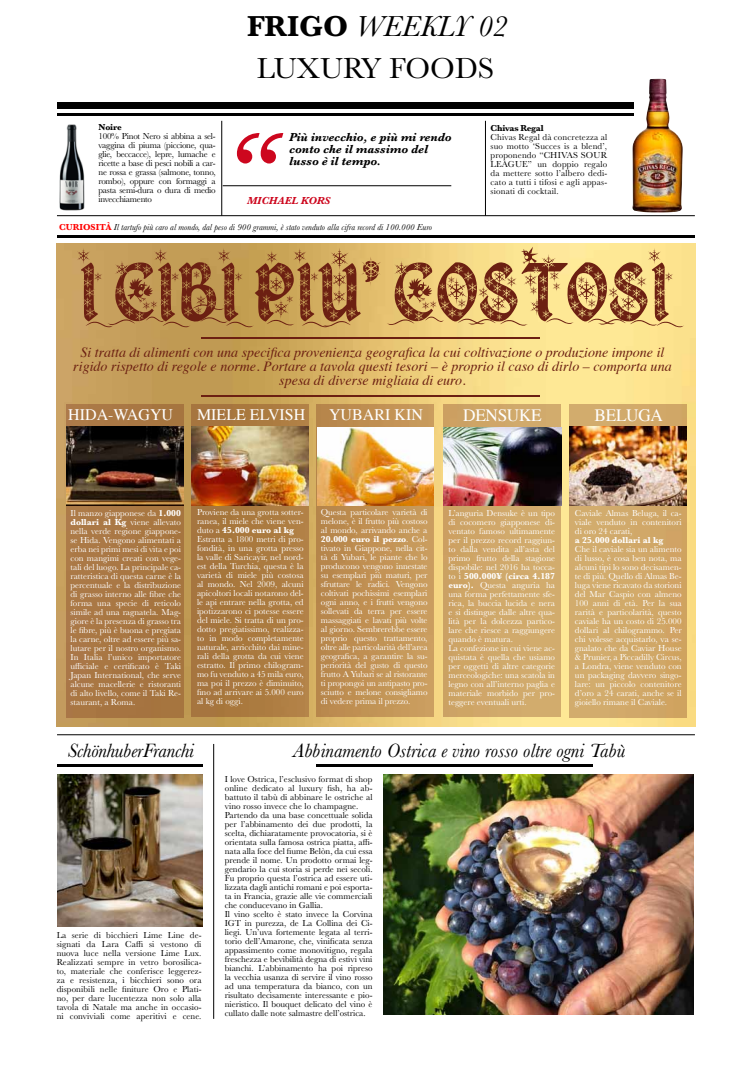
<style>
.page{position:relative;width:752px;height:1078px;background:#fff}
.page>*{position:absolute;margin:0;border:0;box-sizing:border-box;transform-origin:0 0}
.t1{font:89.5px "Kingthings Christmas 2";color:#6c2012}
.t2{font:italic 30px "Baskerville";color:#000}
.t3{font:30px "Baskerville";color:#000}
.t4{font:italic 20px "Baskerville";color:#000}
.t5{font:17.2px "Times";letter-spacing:-.02em;color:#fff}
.t6{font:16px "Times";color:#fff}
.t7{font:italic 14px/14px "Times";color:#6c2012;text-align:center}
.t8{font:italic 700 12px/12px "Baskerville";color:#000}
.t9{font:italic 700 10.6px "Baskerville";color:#cd071e}
.t10{font:9px/9px "Baskerville";color:#fff;text-align:justify}
.t11{font:9px/9px "Baskerville";color:#000;text-align:justify}
.t12{font:italic 9px "Baskerville";color:#000}
.t13{font:700 9px "Baskerville";color:#fff}
.t14{font:700 9px "Baskerville";letter-spacing:-.02em;color:#000}
.s1{font-weight:700;font-style:normal}
.s2{font-weight:700;font-style:normal;color:#f00}
.s3{font-weight:700}
</style>
<div class="page">
<img style="left:57px;top:244px;width:637px;height:482px">
<div style="left:66px;top:404px;width:117px;height:313px;background:#a97743"></div>
<img style="left:66px;top:427px;width:117px;height:78px">
<hr style="left:57px;top:235px;width:637px;height:3px;background:#000">
<hr style="left:221px;top:121px;width:1px;height:95px;background:#000">
<hr style="left:484px;top:121px;width:1px;height:95px;background:#000">
<hr style="left:222px;top:185px;width:229px;height:1px;background:#000">
<svg style="left:237px;top:133px;width:46px;height:30px"></svg>
<hr style="left:57px;top:215px;width:637px;height:1px;background:#000">
<div style="left:57px;top:102px;width:576px;height:7px;background:#000"></div>
<hr style="left:57px;top:113px;width:576px;height:2px;background:#000">
<img style="left:632px;top:79px;width:50px;height:133px">
<img style="left:59px;top:124px;width:26px;height:87px">
<div style="left:192px;top:404px;width:117px;height:312px;background:#aa793f"></div>
<img style="left:191px;top:427px;width:117px;height:78px">
<hr style="left:57px;top:734px;width:637px;height:1px;background:#000">
<div style="left:316px;top:404px;width:117px;height:312px;background:#c29154"></div>
<img style="left:317px;top:427px;width:116px;height:78px">
<div style="left:443px;top:404px;width:117px;height:312px;background:#d1a96b"></div>
<img style="left:443px;top:427px;width:118px;height:78px">
<div style="left:569px;top:404px;width:117px;height:313px;background:#d1aa6a"></div>
<img style="left:569px;top:427px;width:117px;height:78px">
<hr style="left:201px;top:395px;width:338px;height:1px;background:#6c2012">
<hr style="left:201px;top:337px;width:338px;height:1px;background:#6c2012">
<hr style="left:57px;top:764px;width:145px;height:2px;background:#000">
<hr style="left:213px;top:743px;width:1px;height:275px;background:#000">
<img style="left:57px;top:774px;width:145px;height:152px">
<img style="left:383px;top:774px;width:310px;height:240px">
<hr style="left:316px;top:764px;width:276px;height:2px;background:#000">
<h2 class="t2" style="left:247px;top:7px;width:262px"><span class="s1">FRIGO</span> WEEKLY 02</h2>
<p class="t14" style="left:98px;top:121px;width:25px">Noire</p>
<p class="t11" style="left:98px;top:132px;width:119px">100% Pinot Nero si abbina a sel&shy;vaggina di piuma (piccione, qua&shy;glie, beccacce), lepre, lumache e ricette a base di pesci nobili a car&shy;ne rossa e grassa (salmone, tonno, rombo), oppure con formaggi a pasta semi-dura o dura di medio invecchiamento</p>
<h2 class="t3" style="left:256px;top:49px;width:239px">LUXURY FOODS</h2>
<h3 class="t8" style="left:289px;top:131px;width:164px">Più invecchio, e più mi rendo conto che il massimo del lusso è il tempo.</h3>
<p class="t9" style="left:247px;top:193px;width:85px">Michael Kors</p>
<p class="t14" style="left:490px;top:121px;width:55px">Chivas Regal</p>
<p class="t11" style="left:490px;top:132px;width:118px">Chivas Regal dà concretezza al suo motto ‘Succes is a blend’, proponendo “CHIVAS SOUR LEAGUE” un doppio regalo da mettere sotto l’albero dedi&shy;cato a tutti i tifosi e agli appas&shy;sionati di cocktail.</p>
<p class="t12" style="left:59px;top:221px;width:374px"><span class="s2">CURIOSITÀ</span> Il tartufo più caro al mondo, dal peso di 900 grammi, è stato venduto alla cifra record di 100.000 Euro</p>
<h1 class="t1" style="left:79px;top:239px;width:593px">I CIBI PIU’ COSTOSI</h1>
<p class="t7" style="left:73px;top:344px;width:599px">Si tratta di alimenti con una specifica provenienza geografica la cui coltivazione o produzione impone il rigido rispetto di regole e norme. Portare a tavola questi tesori – è proprio il caso di dirlo – comporta una spesa di diverse migliaia di euro.</p>
<h3 class="t6" style="left:68px;top:400px;width:106px">HIDA-WAGYU</h3>
<h3 class="t6" style="left:197px;top:400px;width:110px">MIELE ELVISH</h3>
<h3 class="t6" style="left:329px;top:400px;width:87px">YUBARI KIN</h3>
<h3 class="t5" style="left:463px;top:399px;width:80px">DENSUKE</h3>
<h3 class="t5" style="left:594px;top:399px;width:70px">BELUGA</h3>
<p class="t10" style="left:70px;top:508px;width:112px">Il manzo giapponese da <span class="s3">1.000 dollari al Kg</span> viene allevato nella verde regione giappone&shy;se Hida. Vengono alimentati a erba nei primi mesi di vita e poi con mangimi creati con vege&shy;tali del luogo. La principale ca&shy;ratteristica di questa carne è la percentuale e la distribuzione di grasso interno alle fibre che forma una specie di reticolo simile ad una ragnatela. Mag&shy;giore è la presenza di grasso tra le fibre, più è buona e pregiata la carne, oltre ad essere più sa&shy;lutare per il nostro organismo.<br>In Italia l’unico importatore ufficiale e certificato è Taki Japan International, che serve alcune macellerie e ristoranti di alto livello, come il Taki Re&shy;staurant, a Roma.</p>
<p class="t10" style="left:197px;top:507px;width:108px;text-align:left">Proviene da una grotta sotter&shy;ranea, il miele che viene ven&shy;duto a <span class="s3">45.000 euro al kg<br></span>Estratta a 1800 metri di pro&shy;fondità, in una grotta presso la valle di Saricayir, nel nord&shy;est della Turchia, questa è la varietà di miele più costosa al mondo. Nel 2009, alcuni apicoltori locali notarono del&shy;le api entrare nella grotta, ed ipotizzarono ci potesse essere del miele. Si tratta di un pro&shy;dotto pregiatissimo, realizza&shy;to in modo completamente naturale, arricchito dai mine&shy;rali della grotta da cui viene estratto. Il primo chilogram&shy;mo fu venduto a 45 mila euro, ma poi il prezzo è diminuito, fino ad arrivare ai 5.000 euro al kg di oggi.</p>
<p class="t10" style="left:321px;top:507px;width:108px">Questa particolare varietà di melone, è il frutto più costoso al mondo, arrivando anche a <span class="s3">20.000 euro il pezzo</span>. Col&shy;tivato in Giappone, nella cit&shy;tà di Yubari, le piante che lo producono vengono innestate su esemplari più maturi, per sfruttare le radici. Vengono coltivati pochissimi esemplari ogni anno, e i frutti vengono sollevati da terra per essere massaggiati e lavati più volte al giorno. Sembrerebbe essere proprio questo trattamento, oltre alle particolarità dell’area geografica, a garantire la su&shy;periorità del gusto di questo frutto A Yubari se al ristorante ti propongoi un antipasto pro&shy;sciutto e melone consigliamo di vedere prima il prezzo.</p>
<p class="t10" style="left:448px;top:508px;width:108px;text-align:left">L’anguria Densuke è un tipo di cocomero giapponese di&shy;ventato famoso ultimamente per il prezzo record raggiun&shy;to dalla vendita all’asta del primo frutto della stagione dispobile: nel 2016 ha tocca&shy;to i <span class="s3">500.000¥ (circa 4.187 euro).</span> Questa anguria ha una forma perfettamente sfe&shy;rica, la buccia lucida e nera e si distingue dalle altre qua&shy;lità per la dolcezza partico&shy;lare che riesce a raggiungere quando è matura.<br>La confezione in cui viene ac&shy;quistata è quella che usiamo per oggetti di altre categorie merceologiche: una scatola in legno con all’interno paglia e materiale morbido per pro&shy;teggere eventuali urti.</p>
<p class="t10" style="left:574px;top:508px;width:108px">Caviale Almas Beluga, il ca&shy;viale venduto in contenitori di oro 24 carati,</p>
<p class="t13" style="left:574px;top:533px;width:90px">a 25.000 dollari al kg</p>
<p class="t10" style="left:574px;top:544px;width:108px">Che il caviale sia un alimento di lusso, è cosa ben nota, ma alcuni tipi lo sono decisamen&shy;te di più. Quello di Almas Be&shy;luga viene ricavato da storioni del Mar Caspio con almeno 100 anni di età. Per la sua rarità e particolarità, questo caviale ha un costo di 25.000 dollari al chilogrammo. Per chi volesse acquistarlo, va se&shy;gnalato che da Caviar House &amp; Prunier, a Piccadilly Circus, a Londra, viene venduto con un packaging davvero singo&shy;lare: un piccolo contenitore d’oro a 24 carati, anche se il gioiello rimane il Caviale.</p>
<h3 class="t4" style="left:68px;top:737px;width:127px">SchönhuberFranchi</h3>
<h3 class="t4" style="left:293px;top:737px;width:333px">Abbinamento Ostrica e vino rosso oltre ogni Tabù</h3>
<p class="t11" style="left:225px;top:774px;width:149px;text-align:left">I love Ostrica, l’esclusivo format di shop online dedicato al luxury fish, ha ab&shy;battuto il tabù di abbinare le ostriche al vino rosso invece che lo champagne.<br>Partendo da una base concettuale solida per l’abbinamento dei due prodotti, la scelta, dichiaratamente provocatoria, si è orientata sulla famosa ostrica piatta, affi&shy;nata alla foce del fiume Belòn, da cui essa prende il nome. Un prodotto ormai leg&shy;gendario la cui storia si perde nei secoli.<br>Fu proprio questa l’ostrica ad essere uti&shy;lizzata dagli antichi romani e poi esporta&shy;ta in Francia, grazie alle vie commerciali che conducevano in Gallia.<br>Il vino scelto è stato invece la Corvina IGT in purezza, de La Collina dei Ci&shy;liegi. Un’uva fortemente legata al terri&shy;torio dell’Amarone, che, vinificata senza appassimento come monovitigno, regala freschezza e bevibilità degna di estivi vini bianchi. L’abbinamento ha poi ripreso la vecchia usanza di servire il vino rosso ad una temperatura da bianco, con un risultato decisamente interessante e pio&shy;nieristico. Il bouquet delicato del vino è cullato dalle note salmastre dell’ostrica.</p>
<p class="t11" style="left:57px;top:930px;width:146px">La serie di bicchieri Lime Line de&shy;signati da Lara Caffi si vestono di nuova luce nella versione Lime Lux.<br>Realizzati sempre in vetro borosilica&shy;to, materiale che conferisce leggerez&shy;za e resistenza, i bicchieri sono ora disponibili nelle finiture Oro e Plati&shy;no, per dare lucentezza non solo alla tavola di Natale ma anche in occasio&shy;ni conviviali come aperitivi e cene.</p>
</div>
